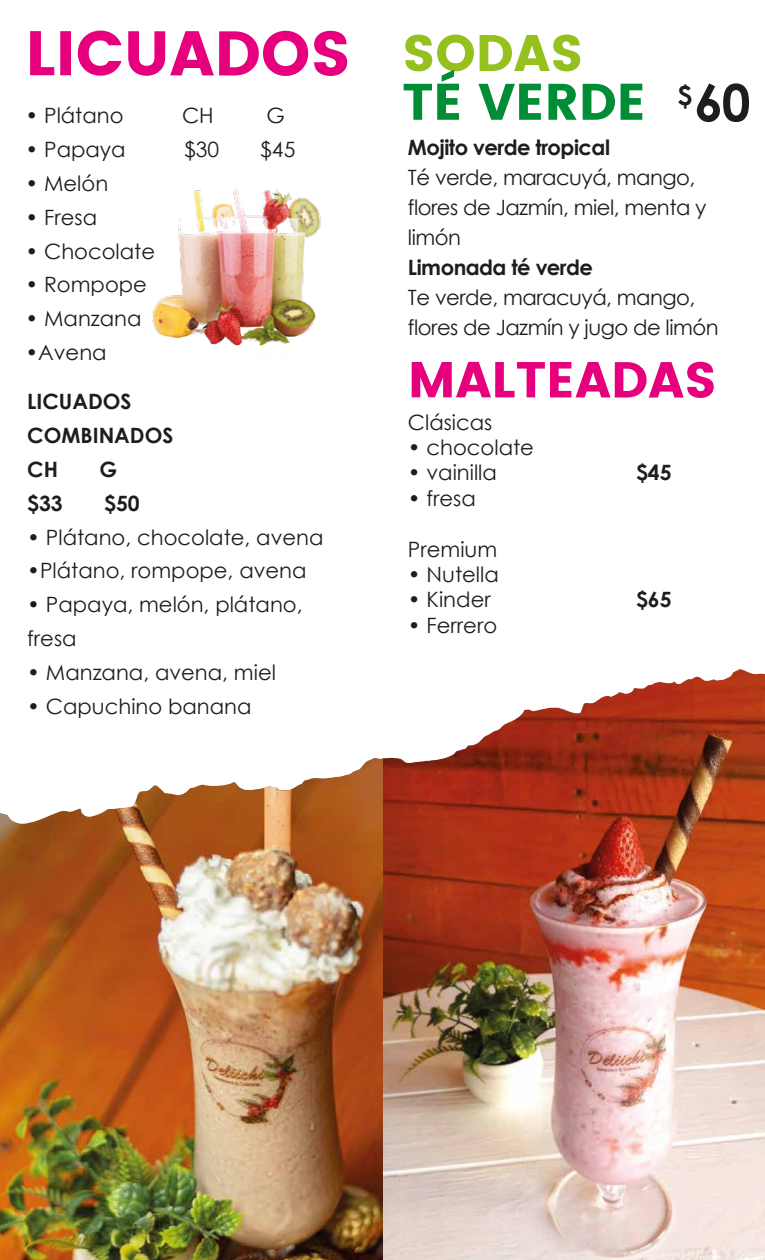
<style>
.page{position:relative;width:765px;height:1260px;background:#fff}
.page>*{position:absolute;margin:0;border:0;box-sizing:border-box;transform-origin:0 0}
.t1{font:700 62.88px "Poppins";color:#e6007d}
.t2{font:700 51.25px "Poppins";color:#008d36}
.t3{font:700 51.25px "Poppins";color:#95c11f}
.t4{font:700 51.25px "Century Gothic";color:#1d1d1b}
.t5{font:700 50.38px "Poppins";color:#e6007d}
.t6{font:700 26.25px "Century Gothic";color:#1d1d1b}
.t7{font:21.12px/33.8px "Century Gothic";color:#1d1d1b}
.t8{font:21.12px/30px "Century Gothic";letter-spacing:-.025em;color:#1d1d1b}
.t9{font:700 21.12px "Century Gothic";letter-spacing:-.025em;color:#1d1d1b}
.t10{font:700 21.12px/33.8px "Century Gothic";color:#1d1d1b}
</style>
<div class="page">
<img style="left:383px;top:823px;width:382px;height:437px">
<img style="left:0;top:823px;width:383px;height:437px">
<img style="left:0;top:669px;width:765px;height:154px">
<img style="left:152px;top:189px;width:169px;height:157px">
<h1 class="t1" style="left:25px;top:17px;width:327px">LICUADOS</h1>
<p class="t7" style="left:26px;top:99px;width:100px">• Plátano</p>
<p class="t7" style="left:182px;top:99px;width:33px">CH</p>
<p class="t7" style="left:266px;top:99px;width:20px">G</p>
<p class="t7" style="left:26px;top:132px;width:102px">• Papaya</p>
<p class="t7" style="left:184px;top:132px;width:37px">$30</p>
<p class="t7" style="left:260px;top:132px;width:37px">$45</p>
<p class="t7" style="left:26px;top:166px;width:84px">• Melón</p>
<p class="t7" style="left:26px;top:200px;width:73px">• Fresa</p>
<p class="t7" style="left:26px;top:234px;width:131px">• Chocolate</p>
<p class="t7" style="left:26px;top:268px;width:123px">• Rompope</p>
<p class="t7" style="left:26px;top:301px;width:118px">• Manzana</p>
<p class="t7" style="left:26px;top:335px;width:83px">•Avena</p>
<p class="t10" style="left:27px;top:384px;width:148px">LICUADOS<br>COMBINADOS<br>CH</p>
<p class="t9" style="left:100px;top:453px;width:19px">G</p>
<p class="t9" style="left:27px;top:487px;width:37px">$33</p>
<p class="t9" style="left:104px;top:487px;width:37px">$50</p>
<p class="t7" style="left:27px;top:520px;width:298px">• Plátano, chocolate, avena</p>
<p class="t7" style="left:27px;top:554px;width:281px">•Plátano, rompope, avena</p>
<p class="t7" style="left:27px;top:587px;width:277px">• Papaya, melón, plátano, fresa</p>
<p class="t7" style="left:27px;top:655px;width:250px">• Manzana, avena, miel</p>
<p class="t7" style="left:27px;top:689px;width:226px">• Capuchino banana</p>
<h2 class="t3" style="left:402px;top:23px;width:183px">SODAS</h2>
<h2 class="t2" style="left:402px;top:72px;width:245px">TÉ VERDE</h2>
<h2 class="t4" style="left:694px;top:64px;width:58px">60</h2>
<p class="t6" style="left:677px;top:75px;width:16px">$</p>
<p class="t9" style="left:408px;top:131px;width:204px">Mojito verde tropical</p>
<p class="t8" style="left:408px;top:162px;width:300px">Té verde, maracuyá, mango, flores de Jazmín, miel, menta y limón</p>
<p class="t9" style="left:408px;top:251px;width:187px">Limonada té verde</p>
<p class="t8" style="left:408px;top:282px;width:312px">Te verde, maracuyá, mango, flores de Jazmín y jugo de limón</p>
<h3 class="t5" style="left:408px;top:351px;width:310px">MALTEADAS</h3>
<p class="t7" style="left:408px;top:405px;width:86px">Clásicas</p>
<p class="t7" style="left:408px;top:430px;width:128px">• chocolate</p>
<p class="t7" style="left:408px;top:456px;width:90px">• vainilla</p>
<p class="t9" style="left:636px;top:457px;width:37px">$45</p>
<p class="t7" style="left:408px;top:481px;width:70px">• fresa</p>
<p class="t7" style="left:408px;top:532px;width:91px">Premium</p>
<p class="t7" style="left:408px;top:557px;width:92px">• Nutella</p>
<p class="t7" style="left:408px;top:582px;width:84px">• Kinder</p>
<p class="t9" style="left:636px;top:584px;width:37px">$65</p>
<p class="t7" style="left:408px;top:608px;width:91px">• Ferrero</p>
</div>
